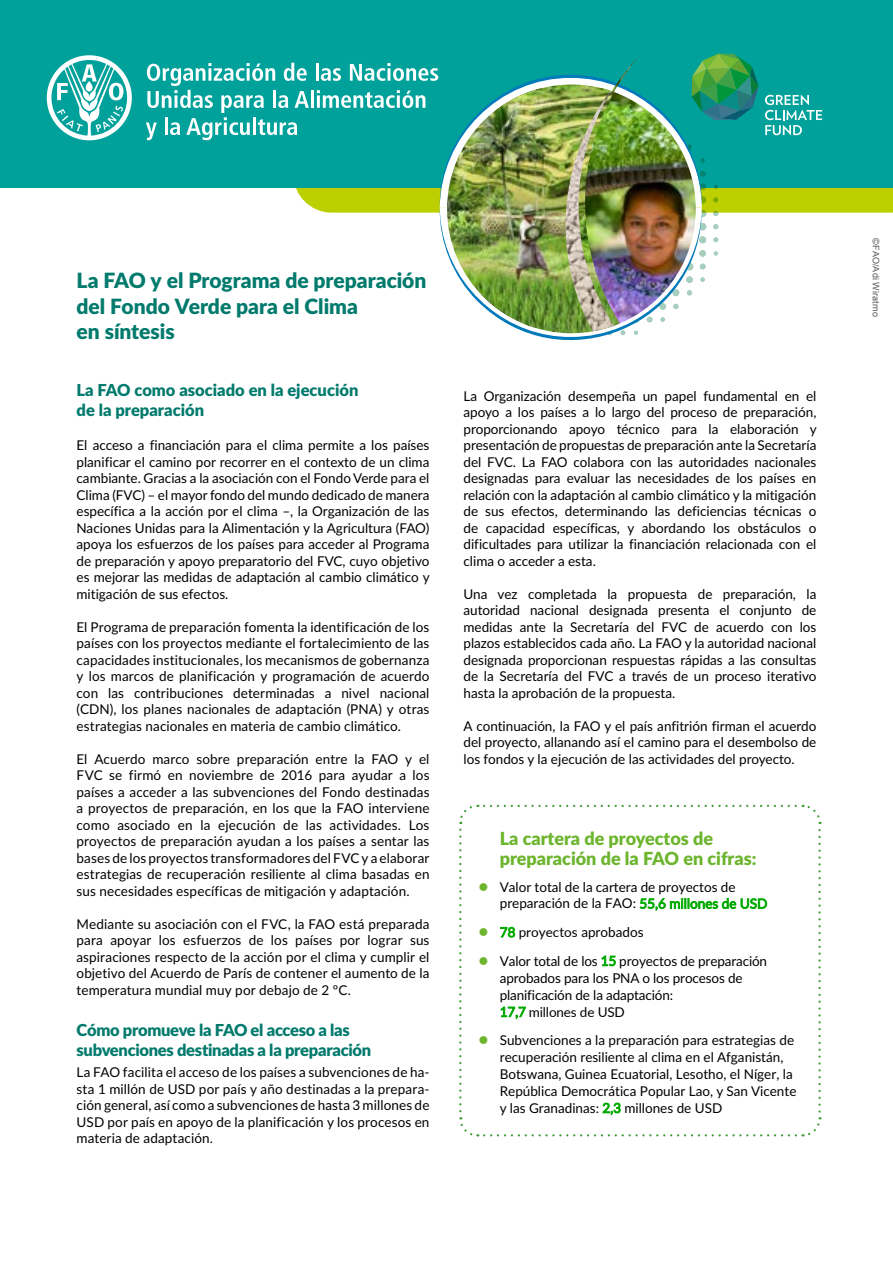
<style>
.page{position:relative;width:893px;height:1263px;background:#fff}
.page>*{position:absolute;margin:0;border:0;box-sizing:border-box;transform-origin:0 0}
.t1{font:900 21px/25.5px "Lato";color:#007a6c}
.t2{font:900 18px/19.5px "Lato";color:#6cb52d}
.t3{font:900 16.5px/19.5px "Lato";letter-spacing:-.015em;color:#007a6c}
.t4{font:13.5px/16.5px "Lato";color:#000;text-align:justify}
.t5{font:13.5px "Lato";color:#000}
.t6{font:9px "Arial";letter-spacing:.015em;color:#575756}
.s1{color:#6cb52d}
.s2{color:#0a0}
.s3{font-style:inherit}
</style>
<div class="page">
<svg style="left:293px;top:187px;width:600px;height:26px;background:#bad11c"></svg>
<div style="left:0;top:0;width:893px;height:187px;background:#00a19a"></div>
<svg style="left:765px;top:95px;width:57px;height:40px"></svg>
<svg style="left:47px;top:55px;width:85px;height:85px"></svg>
<hr style="left:311px;top:90px;width:3px;height:18px;background:#fff">
<svg style="left:146px;top:63px;width:163px;height:77px"></svg>
<svg style="left:316px;top:54px;width:443px;height:287px"></svg>
<img style="left:640px;top:88px;width:56px;height:239px">
<img style="left:447px;top:55px;width:193px;height:278px">
<img style="left:566px;top:91px;width:48px;height:240px">
<svg style="left:459px;top:830px;width:19px;height:307px"></svg>
<svg style="left:484px;top:1117px;width:338px;height:20px"></svg>
<svg style="left:802px;top:804px;width:19px;height:307px"></svg>
<svg style="left:459px;top:804px;width:337px;height:20px"></svg>
<h1 class="t1" style="left:77px;top:267px;width:351px">La FAO y el Programa de preparación del Fondo Verde para el Clima<br>en síntesis</h1>
<p class="t3" style="left:77px;top:379px;width:283px">La FAO como asociado en la ejecución de la preparación</p>
<p class="t4" style="left:77px;top:436px;width:355px">El acceso a financiación para el clima permite a los países planificar el camino por recorrer en el contexto de un clima cambiante. Gracias a la asociación con el Fondo Verde para el Clima (FVC) – el mayor fondo del mundo dedicado de manera específica a la acción por el clima –, la Organización de las Naciones Unidas para la Alimentación y la Agricultura (FAO) apoya los esfuerzos de los países para acceder al Programa de preparación y apoyo preparatorio del FVC, cuyo objetivo es mejorar las medidas de adaptación al cambio climático y mitigación de sus efectos.</p>
<p class="t4" style="left:77px;top:618px;width:354px">El Programa de preparación fomenta la identificación de los países con los proyectos mediante el fortalecimiento de las capacidades institucionales, los mecanismos de gobernanza y los marcos de planificación y programación de acuerdo con las contribuciones determinadas a nivel nacional (CDN), los planes nacionales de adaptación (PNA) y otras estrategias nacionales en materia de cambio climático.</p>
<p class="t4" style="left:77px;top:750px;width:354px">El Acuerdo marco sobre preparación entre la FAO y el FVC se firmó en noviembre de 2016 para ayudar a los países a acceder a las subvenciones del Fondo destinadas a proyectos de preparación, en los que la FAO interviene como asociado en la ejecución de las actividades. Los proyectos de preparación ayudan a los países a sentar las bases de los proyectos transformadores del FVC y a elaborar estrategias de recuperación resiliente al clima basadas en sus necesidades específicas de mitigación y adaptación.</p>
<p class="t4" style="left:77px;top:915px;width:354px">Mediante su asociación con el FVC, la FAO está preparada para apoyar los esfuerzos de los países por lograr sus aspiraciones respecto de la acción por el clima y cumplir el objetivo del Acuerdo de París de contener el aumento de la temperatura mundial muy por debajo de 2 ºC.</p>
<p class="t3" style="left:77px;top:1020px;width:296px">Cómo promueve la FAO el acceso a las subvenciones destinadas a la preparación</p>
<p class="t4" style="left:77px;top:1063px;width:354px">La FAO facilita el acceso de los países a subvenciones de ha&shy;sta 1 millón de USD por país y año destinadas a la prepara&shy;ción general, así como a subvenciones de hasta 3 millones de USD por país en apoyo de la planificación y los procesos en materia de adaptación.</p>
<p class="t4" style="left:463px;top:387px;width:355px">La Organización desempeña un papel fundamental en el apoyo a los países a lo largo del proceso de preparación, proporcionando apoyo técnico para la elaboración y presentación de propuestas de preparación ante la Secretaría del FVC. La FAO colabora con las autoridades nacionales designadas para evaluar las necesidades de los países en relación con la adaptación al cambio climático y la mitigación de sus efectos, determinando las deficiencias técnicas o de capacidad específicas, y abordando los obstáculos o dificultades para utilizar la financiación relacionada con el clima o acceder a esta.</p>
<p class="t4" style="left:463px;top:585px;width:354px">Una vez completada la propuesta de preparación, la autoridad nacional designada presenta el conjunto de medidas ante la Secretaría del FVC de acuerdo con los plazos establecidos cada año. La FAO y la autoridad nacional designada proporcionan respuestas rápidas a las consultas de la Secretaría del FVC a través de un proceso iterativo hasta la aprobación de la propuesta.</p>
<p class="t4" style="left:463px;top:717px;width:354px">A continuación, la FAO y el país anfitrión firman el acuerdo del proyecto, allanando así el camino para el desembolso de los fondos y la ejecución de las actividades del proyecto.</p>
<h2 class="t2" style="left:500px;top:828px;width:258px">La cartera de proyectos de preparación de la FAO en cifras:</h2>
<p class="t4" style="left:500px;top:878px;width:269px;text-indent:-21px"><span class="s1">●</span> Valor total de la cartera de proyectos de preparación de la FAO: <span class="s2">5</span><span class="s2">5</span><span class="s2">,6 millones de USD</span></p>
<p class="t5" style="left:478px;top:922px;width:167px"><span class="s1">●</span> <span class="s2">78</span> proyectos <span class="s3">aprobados</span></p>
<p class="t4" style="left:500px;top:952px;width:269px;line-height:17px;text-align:left;text-indent:-21px"><span class="s1">●</span> Valor total de los <span class="s2">15</span> proyectos de preparación aprobados para los PNA o los procesos de planificación de la adaptación:<br><span class="s2">17,7</span> <span class="s3">millones de USD</span></p>
<p class="t4" style="left:500px;top:1031px;width:298px;text-align:left;text-indent:-21px"><span class="s1">●</span> Subvenciones a la preparación para estrategias de recuperación resiliente al clima en el Afganistán, Botswana, Guinea Ecuatorial, Lesotho, el Níger, la República Democrática Popular Lao, y San Vicente y las Granadinas: <span class="s2">2,3</span> millones de USD</p>
<p class="t6" style="left:882px;top:238px;width:80px;rotate:90deg">©FAO/Adi Wiratmo</p>
</div>
